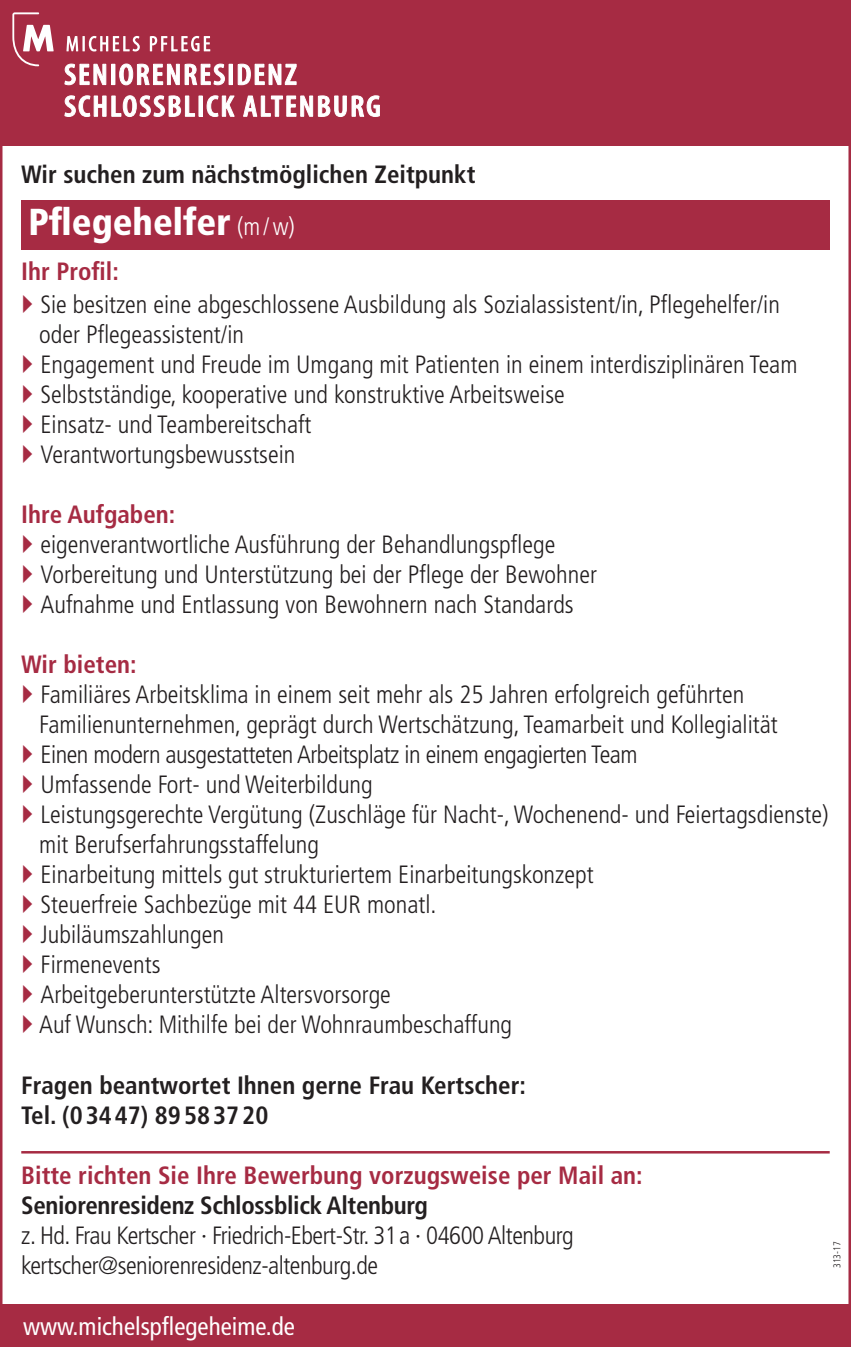
<style>
.page{position:relative;width:851px;height:1347px;background:#fff}
.page>*{position:absolute;margin:0;border:0;box-sizing:border-box;transform-origin:0 0}
.t1{font:900 condensed 37.5px "Frutiger LT Std";color:#fff}
.t2{font:300 condensed 25px/30px "Frutiger";color:#231f20}
.t3{font:300 condensed 25px "Frutiger";letter-spacing:-.02em;color:#231f20}
.t4{font:700 condensed 25px/30px "Frutiger LT Std";color:#231f20}
.t5{font:700 condensed 25px "Frutiger";color:#a62b43}
.t6{font:700 condensed 25px "Frutiger";letter-spacing:-.015em;color:#231f20}
.Headline_1{font:700 condensed 25px "Frutiger LT Std";color:#a62b43}
.Abbinder_Frutiger{font:condensed 25px "Frutiger";color:#fff}
.KENNUNG{font:300 condensed 10px "Frutiger";color:#231f20}
.s1{font-weight:300;font-size:25px}
</style>
<div class="page">
<div style="left:1px;top:1px;width:849px;height:144px;background:#a62b43"></div>
<div style="left:21px;top:200px;width:808px;height:50px;background:#a62b43"></div>
<hr style="left:21px;top:1151px;width:808px;height:2px;background:#a62b43">
<svg style="left:12px;top:12px;width:42px;height:54px"></svg>
<svg style="left:66px;top:36px;width:12px;height:15px"></svg>
<hr style="left:82px;top:36px;width:3px;height:15px;background:#fff">
<svg style="left:89px;top:36px;width:51px;height:15px"></svg>
<svg style="left:150px;top:36px;width:60px;height:15px"></svg>
<svg style="left:64px;top:64px;width:42px;height:21px"></svg>
<div style="left:111px;top:64px;width:4px;height:21px;border:1px solid #fff"></div>
<svg style="left:119px;top:64px;width:106px;height:21px"></svg>
<div style="left:229px;top:64px;width:4px;height:21px;border:1px solid #fff"></div>
<svg style="left:238px;top:64px;width:58px;height:21px"></svg>
<svg style="left:64px;top:95px;width:131px;height:22px"></svg>
<div style="left:199px;top:96px;width:3px;height:20px;border:1px solid #fff"></div>
<svg style="left:207px;top:95px;width:28px;height:22px"></svg>
<svg style="left:243px;top:95px;width:137px;height:22px"></svg>
<div style="left:0;top:1304px;width:850px;height:42px;background:#a62b43"></div>
<p class="t4" style="left:21px;top:159px;width:455px">Wir suchen zum nächstmöglichen Zeitpunkt</p>
<p class="t1" style="left:28px;top:200px;width:268px">Pflegehelfer <span class="s1">(m/w)</span></p>
<p class="Headline_1" style="left:21px;top:256px;width:99px">Ihr Profil:</p>
<p class="t2" style="left:39px;top:290px;width:742px">Sie besitzen eine abgeschlossene Ausbildung als Sozialassistent/in, Pflegehelfer/in oder Pflegeassistent/in</p>
<p class="t2" style="left:41px;top:350px;width:758px">Engagement und Freude im Umgang mit Patienten in einem interdisziplinären Team</p>
<p class="t2" style="left:41px;top:380px;width:525px">Selbstständige, kooperative und konstruktive Arbeitsweise</p>
<p class="t2" style="left:41px;top:410px;width:272px">Einsatz- und Teambereitschaft</p>
<p class="t2" style="left:41px;top:440px;width:256px">Verantwortungsbewusstsein</p>
<p class="Headline_1" style="left:21px;top:500px;width:156px">Ihre Aufgaben:</p>
<p class="t2" style="left:41px;top:530px;width:516px">eigenverantwortliche Ausführung der Behandlungspflege</p>
<p class="t2" style="left:41px;top:560px;width:558px">Vorbereitung und Unterstützung bei der Pflege der Bewohner</p>
<p class="t2" style="left:41px;top:590px;width:534px">Aufnahme und Entlassung von Bewohnern nach Standards</p>
<p class="Headline_1" style="left:21px;top:650px;width:117px">Wir bieten:</p>
<p class="t2" style="left:39px;top:680px;width:740px">Familiäres Arbeitsklima in einem seit mehr als 25 Jahren erfolgreich geführten<br>Familienunternehmen, geprägt durch Wertschätzung, Teamarbeit und Kollegialität</p>
<p class="t3" style="left:41px;top:740px;width:598px">Einen modern ausgestatteten Arbeitsplatz in einem engagierten Team</p>
<p class="t2" style="left:41px;top:770px;width:334px">Umfassende Fort- und Weiterbildung</p>
<p class="t2" style="left:39px;top:800px;width:790px">Leistungsgerechte Vergütung (Zuschläge für Nacht-, Wochenend- und Feiertagsdienste) mit Berufserfahrungsstaffelung</p>
<p class="t2" style="left:41px;top:860px;width:554px">Einarbeitung mittels gut strukturiertem Einarbeitungskonzept</p>
<p class="t2" style="left:41px;top:890px;width:397px">Steuerfreie Sachbezüge mit 44 EUR monatl.</p>
<p class="t2" style="left:41px;top:920px;width:185px">Jubiläumszahlungen</p>
<p class="t2" style="left:41px;top:950px;width:121px">Firmenevents</p>
<p class="t2" style="left:41px;top:980px;width:352px">Arbeitgeberunterstützte Altersvorsorge</p>
<p class="t2" style="left:39px;top:1010px;width:474px">Auf Wunsch: Mithilfe bei der Wohnraumbeschaffung</p>
<p class="t4" style="left:21px;top:1069px;width:506px">Fragen beantwortet Ihnen gerne Frau Kertscher:<br>Tel. (03447) 89583720</p>
<p class="t5" style="left:21px;top:1160px;width:622px">Bitte richten Sie Ihre Bewerbung vorzugsweise per Mail an:</p>
<p class="t6" style="left:21px;top:1190px;width:408px">Seniorenresidenz Schlossblick Altenburg</p>
<p class="t3" style="left:21px;top:1220px;width:554px">z. Hd. Frau Kertscher · Friedrich-Ebert-Str. 31a · 04600 Altenburg</p>
<p class="t3" style="left:21px;top:1250px;width:358px">kertscher@seniorenresidenz-altenburg.de</p>
<p class="Abbinder_Frutiger" style="left:23px;top:1311px;width:273px">www.michelspflegeheime.de</p>
<p class="KENNUNG" style="left:831px;top:1268px;width:28px;rotate:-90deg">313-17</p>
</div>
